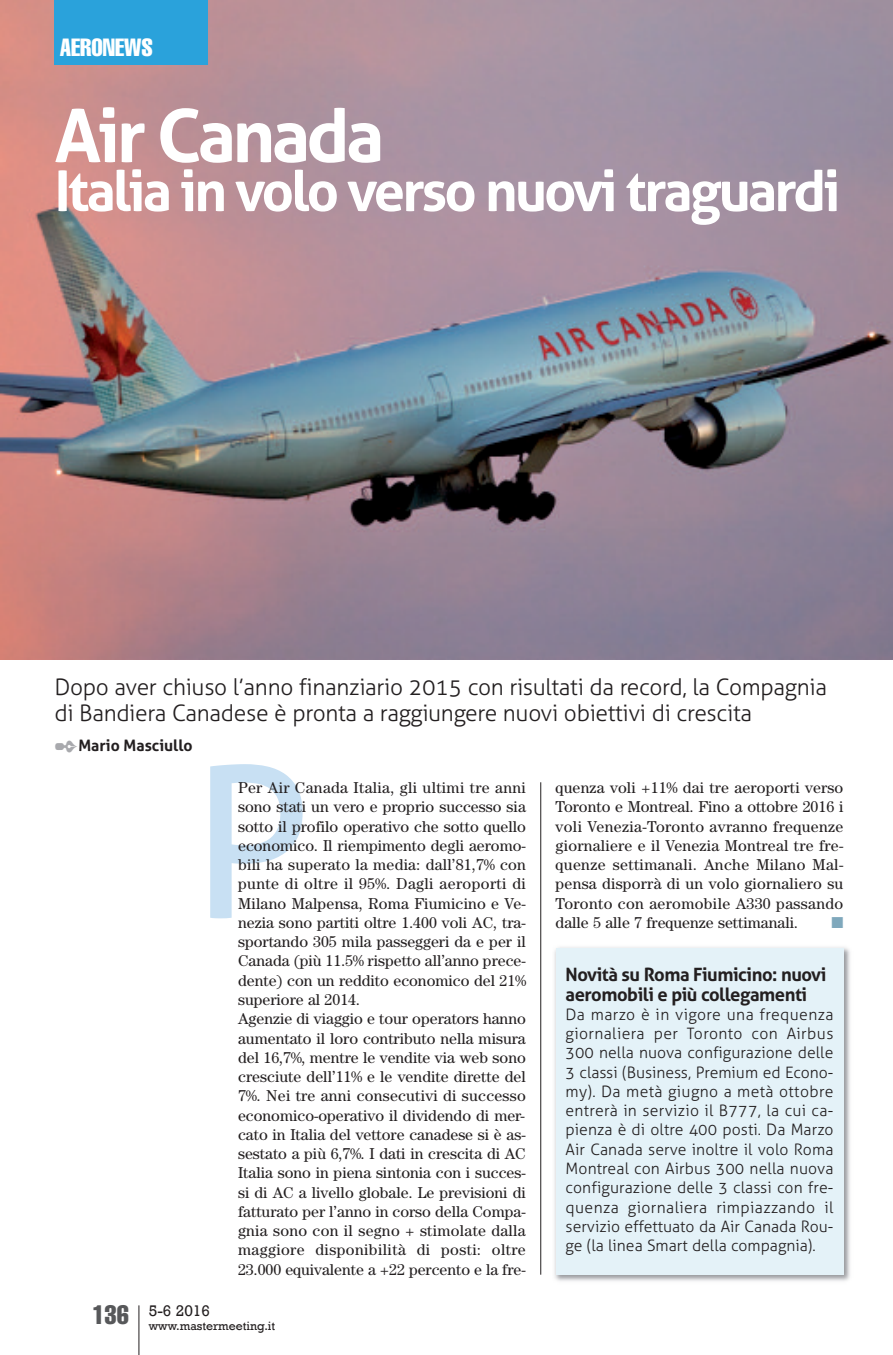
<style>
.page{position:relative;width:893px;height:1355px;background:#fff}
.page>*{position:absolute;margin:0;border:0;box-sizing:border-box;transform-origin:0 0}
.t1{font:700 73.5px "Aller";letter-spacing:-.05em;color:#fff}
.t2{font:700 56px "Aller";letter-spacing:-.05em;color:#fff}
.t3{font:extra-condensed 24.5px "Helvetica";color:#fff}
.t4{font:300 22.75px/26.2px "Aller";letter-spacing:-.015em;color:#231f20}
.t5{font:700 18.38px/19.2px "Aller";letter-spacing:-.025em;color:#231f20}
.t6{font:15.75px/19.2px "Century";color:#231f20;text-align:justify}
.t7{font:300 15.75px/19.2px "Aller";color:#231f20;text-align:justify}
.t8{font:700 15.75px "Aller";color:#231f20}
.t9{font:15.75px "Rockwell";color:#231f20}
.t10{font:15.75px "Zapf Dingbats";color:#7fa8bc}
.t11{font:12.25px "Rockwell";color:#231f20}
.s1{color:#a8a9ad}
</style>
<div class="page">
<img style="left:0;top:0;width:893px;height:659px">
<hr style="left:540px;top:782px;width:1px;height:492px;background:#231f20">
<hr style="left:138px;top:1305px;width:1px;height:49px;background:#231f20">
<div style="left:55px;top:0;width:153px;height:64px;background:#2aa2db"></div>
<img style="left:554px;top:947px;width:296px;height:334px">
<div style="left:556px;top:947px;width:287px;height:327px;background:#e4f2f8"></div>
<svg style="left:210px;top:764px;width:93px;height:154px"></svg>
<h3 class="t3" style="left:60px;top:39px;width:95px">AERONEWS</h3>
<h1 class="t1" style="left:55px;top:93px;width:331px">Air Canada</h1>
<h2 class="t2" style="left:55px;top:158px;width:787px">Italia in volo verso nuovi traguardi</h2>
<h3 class="t4" style="left:55px;top:674px;width:774px">Dopo aver chiuso l’anno finanziario 2015 con risultati da record, la Compagnia di Bandiera Canadese è pronta a raggiungere nuovi obiettivi di crescita</h3>
<p class="t8" style="left:55px;top:736px;width:140px"><span class="s1">✒</span>Mario Masciullo</p>
<p class="t6" style="left:238px;top:779px;width:289px;text-align:left">Per Air Canada Italia, gli ultimi tre anni sono stati un vero e proprio successo sia sotto il profilo operativo che sotto quello economico. Il riempimento degli aeromo&shy;bili ha superato la media: dall’81,7% con punte di oltre il 95%. Dagli aeroporti di Milano Malpensa, Roma Fiumicino e Ve&shy;nezia sono partiti oltre 1.400 voli AC, tra&shy;sportando 305 mila passeggeri da e per il Canada (più 11.5% rispetto all’anno prece&shy;dente) con un reddito economico del 21% superiore al 2014.<br>Agenzie di viaggio e tour operators hanno aumentato il loro contributo nella misura del 16,7%, mentre le vendite via web sono cresciute dell’11% e le vendite dirette del 7%. Nei tre anni consecutivi di successo economico-operativo il dividendo di mer&shy;cato in Italia del vettore canadese si è as&shy;sestato a più 6,7%. I dati in crescita di AC Italia sono in piena sintonia con i succes&shy;si di AC a livello globale. Le previsioni di fatturato per l’anno in corso della Compa&shy;gnia sono con il segno + stimolate dalla maggiore disponibilità di posti: oltre 23.000 equivalente a +22 percento e la fre-</p>
<p class="t11" style="left:92px;top:1318px;width:184px"><sup>136</sup> www.mastermeeting.it</p>
<p class="t9" style="left:149px;top:1300px;width:63px">5-6 2016</p>
<p class="t6" style="left:556px;top:779px;width:289px">quenza voli +11% dai tre aeroporti verso Toronto e Montreal. Fino a ottobre 2016 i voli Venezia-Toronto avranno frequenze giornaliere e il Venezia Montreal tre fre&shy;quenze settimanali. Anche Milano Mal&shy;pensa disporrà di un volo giornaliero su Toronto con aeromobile A330 passando dalle 5 alle 7 frequenze settimanali.</p>
<p class="t10" style="left:831px;top:913px;width:13px">■</p>
<p class="t5" style="left:566px;top:965px;width:262px">Novità su Roma Fiumicino: nuovi aeromobili e più collegamenti</p>
<p class="t7" style="left:566px;top:1004px;width:269px">Da marzo è in vigore una frequenza giornaliera per Toronto con Airbus 300 nella nuova configurazione delle 3 classi (Business, Premium ed Econo&shy;my). Da metà giugno a metà ottobre entrerà in servizio il B777, la cui ca&shy;pienza è di oltre 400 posti. Da Marzo Air Canada serve inoltre il volo Roma Montreal con Airbus 300 nella nuova configurazione delle 3 classi con fre&shy;quenza giornaliera rimpiazzando il servizio effettuato da Air Canada Rou&shy;ge (la linea Smart della compagnia).</p>
</div>
